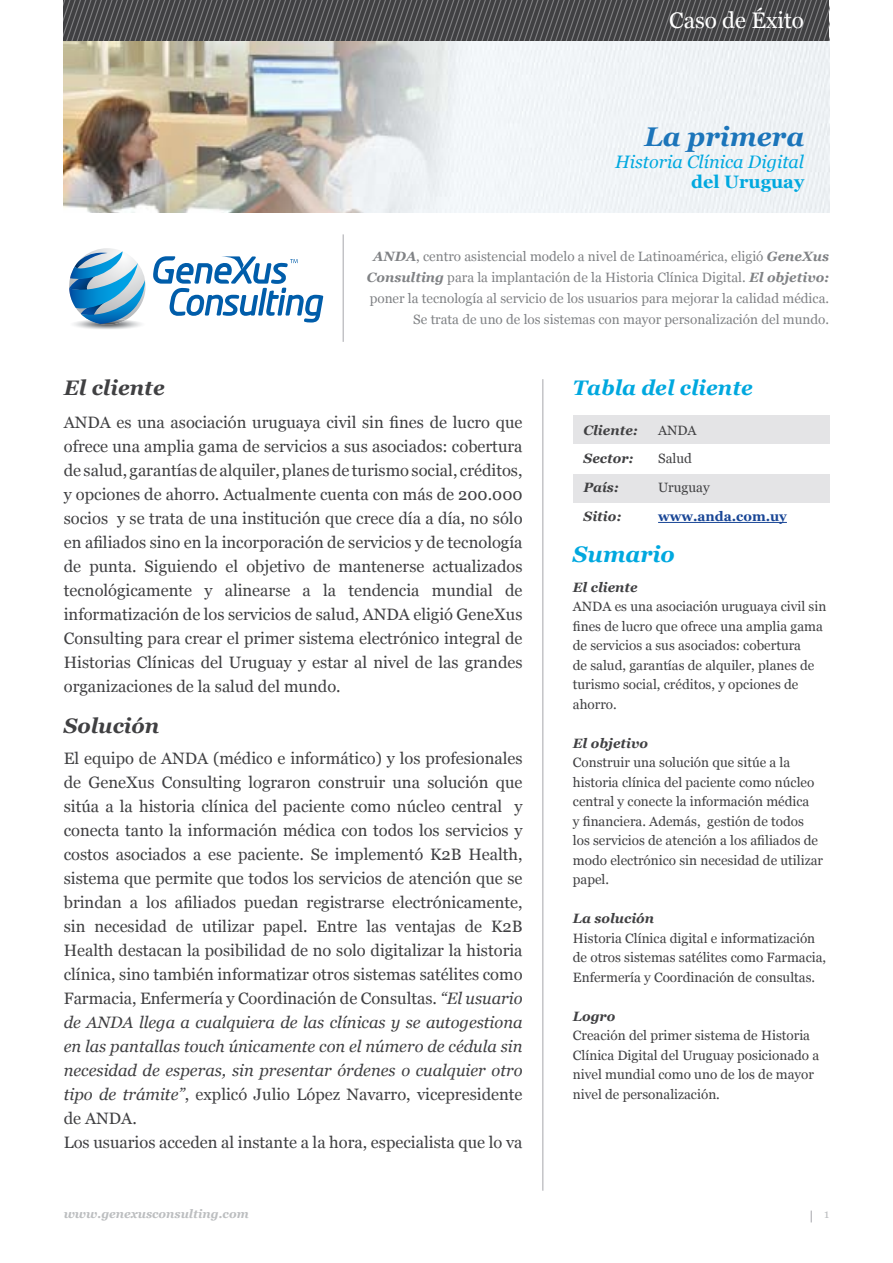
<style>
.page{position:relative;width:893px;height:1263px;background:#fff}
.page>*{position:absolute;margin:0;border:0;box-sizing:border-box;transform-origin:0 0}
.t1{font:italic 700 27px "Georgia";color:#1c75ba}
.t2{font:22.5px "Georgia";color:#fff}
.t3{font:italic 700 22.5px "Georgia";color:#00a8df}
.t4{font:italic 700 21px "Georgia";color:#404042}
.t5{font:italic 700 21px "Georgia";color:#00a8df}
.t6{font:italic 18px "Georgia";color:#00a8df}
.t7{font:700 18px "Georgia";color:#00a8df}
.t8{font:16.5px/24px "Georgia";color:#404042;text-align:justify}
.t9{font:13.5px/19.5px "Georgia";color:#404042}
.t10{font:13.5px/21px "Georgia";color:#808285;text-align:right}
.t11{font:italic 700 13.5px/29px "Georgia";color:#404042}
.t12{font:700 13.5px "Georgia";color:#194696}
.t13{font:italic 700 12px "Georgia";color:#bcbec0}
.t14{font:12px "Georgia";color:#bcbec0}
.s1{font-weight:700;font-style:italic}
.s2{font-style:italic}
</style>
<div class="page">
<svg style="left:811px;top:1210px;width:1px;height:12px"></svg>
<div style="left:573px;top:415px;width:256px;height:29px;background:#e4e4e6"></div>
<div style="left:573px;top:474px;width:256px;height:29px;background:#e4e4e6"></div>
<hr style="left:658px;top:522px;width:129px;height:1px;background:#194696">
<hr style="left:343px;top:234px;width:1px;height:108px;background:#a6a6ab">
<hr style="left:543px;top:379px;width:1px;height:812px;background:#a6a6ab">
<svg style="left:64px;top:0;width:765px;height:41px;background:#4e4e50"></svg>
<img style="left:64px;top:41px;width:765px;height:172px">
<svg style="left:69px;top:248px;width:254px;height:76px"></svg>
<h2 class="t2" style="left:669px;top:6px;width:136px">Caso de Éxito</h2>
<h1 class="t1" style="left:644px;top:119px;width:161px">La primera</h1>
<p class="t6" style="left:615px;top:151px;width:190px">Historia Clínica Digital</p>
<p class="t7" style="left:691px;top:170px;width:114px">del Uruguay</p>
<p class="t10" style="left:367px;top:246px;width:464px"><span class="s1">ANDA</span>, centro asistencial modelo a nivel de Latinoamérica, eligió <span class="s1">GeneXus Consulting</span> para la implantación de la Historia Clínica Digital. <span class="s1">El objetivo: </span>poner la tecnología al servicio de los usuarios para mejorar la calidad médica.<br>Se trata de uno de los sistemas con mayor personalización del mundo.</p>
<p class="t4" style="left:64px;top:374px;width:102px">El cliente</p>
<p class="t5" style="left:573px;top:374px;width:181px">Tabla del cliente</p>
<p class="t8" style="left:64px;top:410px;width:460px">ANDA es una asociación uruguaya civil sin fines de lucro que ofrece una amplia gama de servicios a sus asociados: cobertura de salud, garantías de alquiler, planes de turismo social, créditos, y opciones de ahorro. Actualmente cuenta con más de 200.000 socios y se trata de una institución que crece día a día, no sólo en afiliados sino en la incorporación de servicios y de tecnología de punta. Siguiendo el objetivo de mantenerse actualizados tecnológicamente y alinearse a la tendencia mundial de informatización de los servicios de salud, ANDA eligió GeneXus Consulting para crear el primer sistema electrónico integral de Historias Clínicas del Uruguay y estar al nivel de las grandes organizaciones de la salud del mundo.</p>
<p class="t4" style="left:64px;top:712px;width:97px">Solución</p>
<p class="t8" style="left:64px;top:747px;width:460px;text-align:left">El equipo de ANDA (médico e informático) y los profesionales de GeneXus Consulting lograron construir una solución que sitúa a la historia clínica del paciente como núcleo central y conecta tanto la información médica con todos los servicios y costos asociados a ese paciente. Se implementó K2B Health, sistema que permite que todos los servicios de atención que se brindan a los afiliados puedan registrarse electrónicamente, sin necesidad de utilizar papel. Entre las ventajas de K2B Health destacan la posibilidad de no solo digitalizar la historia clínica, sino también informatizar otros sistemas satélites como Farmacia, Enfermería y Coordinación de Consultas. <span class="s2">“El usuario de ANDA llega a cualquiera de las clínicas y se autogestiona en las pantallas touch únicamente con el número de cédula sin necesidad de esperas, sin presentar órdenes o cualquier otro tipo de trámite”</span>, explicó Julio López Navarro, vicepresidente de ANDA.<br>Los usuarios acceden al instante a la hora, especialista que lo va</p>
<p class="t11" style="left:584px;top:415px;width:56px">Cliente:</p>
<p class="t9" style="left:658px;top:416px;width:53px;line-height:28.8px">ANDA<br>Salud<br>Uruguay</p>
<p class="t12" style="left:658px;top:508px;width:130px">www.anda.com.uy</p>
<p class="t11" style="left:584px;top:444px;width:51px">Sector:<br>País:<br>Sitio:</p>
<h2 class="t3" style="left:573px;top:539px;width:104px">Sumario</h2>
<p class="t11" style="left:573px;top:573px;width:66px">El cliente</p>
<p class="t9" style="left:573px;top:597px;width:255px">ANDA es una asociación uruguaya civil sin fines de lucro que ofrece una amplia gama de servicios a sus asociados: cobertura<br>de salud, garantías de alquiler, planes de turismo social, créditos, y opciones de ahorro.</p>
<p class="t11" style="left:573px;top:729px;width:77px">El objetivo</p>
<p class="t9" style="left:573px;top:753px;width:252px">Construir una solución que sitúe a la historia clínica del paciente como núcleo central y conecte la información médica<br>y financiera. Además, gestión de todos los servicios de atención a los afiliados de modo electrónico sin necesidad de utilizar papel.</p>
<p class="t11" style="left:573px;top:904px;width:83px">La solución</p>
<p class="t9" style="left:573px;top:929px;width:255px">Historia Clínica digital e informatización de otros sistemas satélites como Farmacia,<br>Enfermería y Coordinación de consultas.</p>
<p class="t11" style="left:573px;top:1002px;width:44px">Logro</p>
<p class="t9" style="left:573px;top:1026px;width:248px">Creación del primer sistema de Historia Clínica Digital del Uruguay posicionado a nivel mundial como uno de los de mayor nivel de personalización.</p>
<p class="t13" style="left:64px;top:1206px;width:186px">www.genexusconsulting.com</p>
<p class="t14" style="left:824px;top:1207px;width:7px">1</p>
</div>
